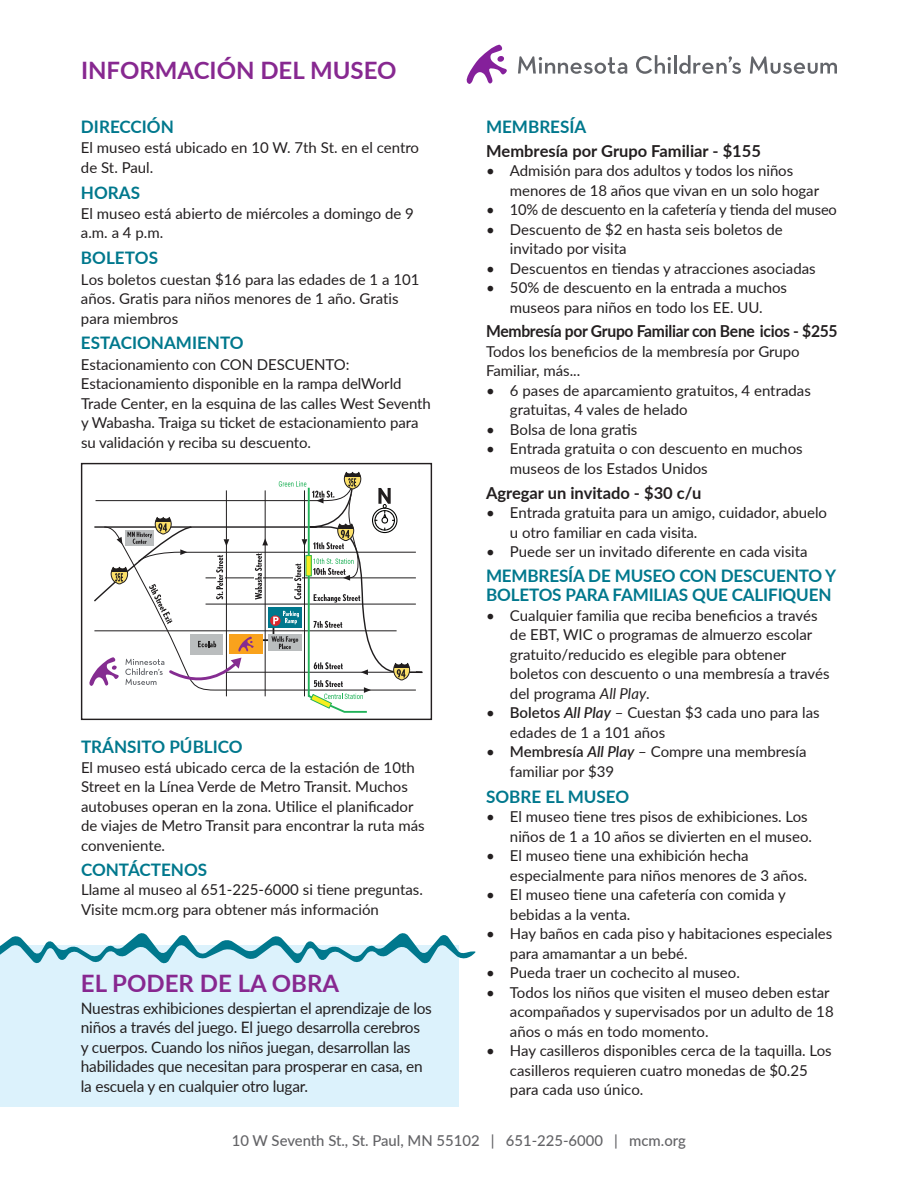
<style>
.page{position:relative;width:918px;height:1188px;background:#fff}
.page>*{position:absolute;margin:0;border:0;box-sizing:border-box;transform-origin:0 0}
.text{font:700 24px "Lato";color:#872890}
.main_head{font:700 24px "Lato";color:#872890}
.subhead{font:700 17.25px/19.5px "Lato";letter-spacing:-.01em;color:#00788d}
.text-2{font:700 17.25px "Lato";color:#00788d}
.bold_sub{font:700 17.25px "Lato";color:#00788d}
.bold_sub-2{font:700 16.5px "Lato";color:#231f20}
.text-3{font:700 16.5px "Lato";letter-spacing:-.02em;color:#231f20;scale:.95 1}
.t1{font:15.75px/19.5px "Lato";letter-spacing:-.015em;color:#231f20}
.bullet_text{font:15px/19.5px "Lato";color:#231f20}
.text-4{font:15px/19.5px "Lato";color:#231f20}
.subhead-2{font:500 15px "Lato";color:#636366}
.s1{font-style:italic}
.s2{font-weight:600}
.s3{font-weight:600;font-style:italic}
</style>
<div class="page">
<div style="left:0;top:945px;width:459px;height:162px;background:#dcf2fc"></div>
<svg style="left:0;top:933px;width:476px;height:31px"></svg>
<hr style="left:364px;top:690px;width:52px;height:1px;background:#201d1e">
<svg style="left:89px;top:471px;width:321px;height:242px"></svg>
<div style="left:81px;top:463px;width:351px;height:257px;border:1px solid #231f20"></div>
<svg style="left:466px;top:44px;width:41px;height:40px"></svg>
<svg style="left:636px;top:55px;width:105px;height:19px"></svg>
<svg style="left:518px;top:56px;width:109px;height:18px"></svg>
<svg style="left:750px;top:56px;width:87px;height:18px"></svg>
<p class="text" style="left:81px;top:53px;width:317px">INFORMACIÓN DEL MUSEO</p>
<p class="text-2" style="left:81px;top:114px;width:94px">DIRECCIÓN</p>
<p class="text-4" style="left:81px;top:138px;width:340px">El museo está ubicado en 10 W. 7th St. en el centro de St. Paul.</p>
<p class="text-2" style="left:81px;top:180px;width:61px">HORAS</p>
<p class="text-4" style="left:81px;top:203px;width:334px">El museo está abierto de miércoles a domingo de 9 a.m. a 4 p.m.</p>
<p class="text-2" style="left:81px;top:245px;width:79px">BOLETOS</p>
<p class="text-4" style="left:81px;top:269px;width:340px">Los boletos cuestan $16 para las edades de 1 a 101 años. Gratis para niños menores de 1 año. Gratis para miembros</p>
<p class="text-2" style="left:81px;top:330px;width:164px">ESTACIONAMIENTO</p>
<p class="text-4" style="left:81px;top:354px;width:351px">Estacionamiento con CON DESCUENTO:<br>Estacionamiento disponible en la rampa delWorld Trade Center, en la esquina de las calles West Seventh y Wabasha. Traiga su ticket de estacionamiento para su validación y reciba su descuento.</p>
<p class="bold_sub" style="left:486px;top:114px;width:102px">MEMBRESÍA</p>
<p class="bold_sub-2" style="left:486px;top:139px;width:276px">Membresía por Grupo Familiar - $155</p>
<p class="bullet_text" style="left:510px;top:161px;width:311px;text-indent:-24px">• Admisión para dos adultos y todos los niños menores de 18 años que vivan en un solo hogar</p>
<p class="bullet_text" style="left:486px;top:200px;width:352px">• 10% de descuento en la cafetería y tienda del museo</p>
<p class="bullet_text" style="left:510px;top:219px;width:274px;text-indent:-24px">• Descuento de $2 en hasta seis boletos de invitado por visita</p>
<p class="bullet_text" style="left:486px;top:258px;width:331px">• Descuentos en tiendas y atracciones asociadas</p>
<p class="bullet_text" style="left:486px;top:278px;width:303px;text-align:center">• 50% de descuento en la entrada a muchos museos para niños en todo los EE. UU.</p>
<p class="text-3" style="left:486px;top:319px;width:372px">Membresía por Grupo Familiar con Bene icios - $255</p>
<p class="text-4" style="left:486px;top:342px;width:315px">Todos los beneficios de la membresía por Grupo<br>Familiar, más...</p>
<p class="bullet_text" style="left:510px;top:380px;width:302px;text-indent:-24px">• 6 pases de aparcamiento gratuitos, 4 entradas gratuitas, 4 vales de helado</p>
<p class="bullet_text" style="left:486px;top:419px;width:153px">• Bolsa de lona gratis</p>
<p class="bullet_text" style="left:510px;top:439px;width:294px;text-indent:-24px">• Entrada gratuita o con descuento en muchos museos de los Estados Unidos</p>
<p class="bold_sub-2" style="left:486px;top:480px;width:217px">Agregar un invitado - $30 c/u</p>
<p class="bullet_text" style="left:510px;top:502px;width:319px;text-indent:-24px">• Entrada gratuita para un amigo, cuidador, abuelo u otro familiar en cada visita.</p>
<p class="bullet_text" style="left:486px;top:541px;width:323px">• Puede ser un invitado diferente en cada visita</p>
<p class="subhead" style="left:486px;top:565px;width:352px">MEMBRESÍA DE MUSEO CON DESCUENTO Y<br>BOLETOS PARA FAMILIAS QUE CALIFIQUEN</p>
<p class="bullet_text" style="left:510px;top:605px;width:321px;text-indent:-24px">• Cualquier familia que reciba beneficios a través de EBT, WIC o programas de almuerzo escolar gratuito/reducido es elegible para obtener boletos con descuento o una membresía a través del programa <span class="s1">All Play</span>.</p>
<p class="bullet_text" style="left:510px;top:703px;width:311px;text-indent:-24px">• <span class="s2">Boletos</span> <span class="s3">All Play</span> – Cuestan $3 cada uno para las edades de 1 a 101 años</p>
<p class="bullet_text" style="left:510px;top:742px;width:298px;text-indent:-24px">• <span class="s2">Membresía</span> <span class="s3">All Play</span> – Compre una membresía familiar por $39</p>
<p class="subhead" style="left:486px;top:786px;width:145px">SOBRE EL MUSEO</p>
<p class="bullet_text" style="left:486px;top:806px;width:328px;text-align:right">• El museo tiene tres pisos de exhibiciones. Los niños de 1 a 10 años se divierten en el museo.</p>
<p class="bullet_text" style="left:510px;top:845px;width:299px;text-indent:-24px">• El museo tiene una exhibición hecha especialmente para niños menores de 3 años.</p>
<p class="bullet_text" style="left:510px;top:884px;width:277px;text-indent:-24px">• El museo tiene una cafetería con comida y bebidas a la venta.</p>
<p class="bullet_text" style="left:510px;top:923px;width:324px;text-indent:-24px">• Hay baños en cada piso y habitaciones especiales para amamantar a un bebé.</p>
<p class="bullet_text" style="left:486px;top:962px;width:255px">• Pueda traer un cochecito al museo.</p>
<p class="bullet_text" style="left:510px;top:982px;width:325px;text-indent:-24px">• Todos los niños que visiten el museo deben estar acompañados y supervisados por un adulto de 18 años o más en todo momento.</p>
<p class="bullet_text" style="left:510px;top:1040px;width:323px;text-indent:-24px">• Hay casilleros disponibles cerca de la taquilla. Los casilleros requieren cuatro monedas de $0.25 para cada uso único.</p>
<p class="subhead" style="left:81px;top:736px;width:163px">TRÁNSITO PÚBLICO</p>
<p class="text-4" style="left:81px;top:757px;width:345px">El museo está ubicado cerca de la estación de 10th Street en la Línea Verde de Metro Transit. Muchos autobuses operan en la zona. Utilice el planificador de viajes de Metro Transit para encontrar la ruta más conveniente.</p>
<p class="subhead" style="left:81px;top:859px;width:128px">CONTÁCTENOS</p>
<p class="text-4" style="left:81px;top:879px;width:343px">Llame al museo al 651-225-6000 si tiene preguntas.<br>Visite mcm.org para obtener más información</p>
<p class="main_head" style="left:81px;top:966px;width:260px">EL PODER DE LA OBRA</p>
<p class="t1" style="left:81px;top:998px;width:353px">Nuestras exhibiciones despiertan el aprendizaje de los niños a través del juego. El juego desarrolla cerebros y cuerpos. Cuando los niños juegan, desarrollan las habilidades que necesitan para prosperar en casa, en la escuela y en cualquier otro lugar.</p>
<p class="subhead-2" style="left:232px;top:1130px;width:456px">10 W Seventh St., St. Paul, MN 55102 | 651-225-6000 | mcm.org</p>
</div>
